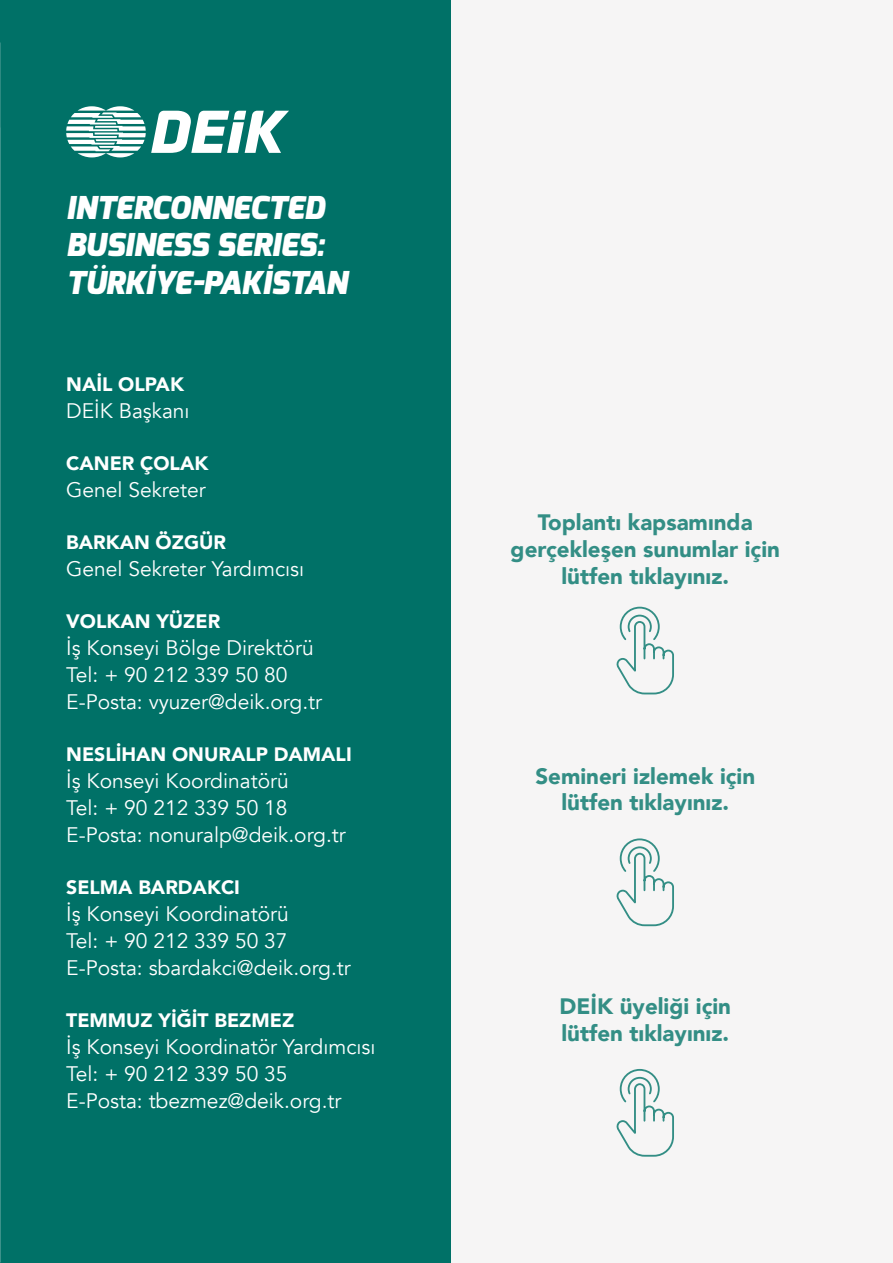
<style>
.page{position:relative;width:893px;height:1263px;background:#f6f5f5}
.page>*{position:absolute;margin:0;border:0;box-sizing:border-box;transform-origin:0 0}
.t1{font:italic 900 31.5px/37.8px "Exo";color:#fff}
.t2{font:900 22.35px/26.7px "Avenir";color:#338e85;text-align:center}
.t3{font:21px/27px "Avenir";color:#fff}
.t4{font:900 19.35px "Avenir";color:#fff}
</style>
<div class="page">
<div style="left:0;top:0;width:451px;height:1263px;background:#007167"></div>
<svg style="left:66px;top:106px;width:223px;height:51px"></svg>
<svg style="left:617px;top:1069px;width:57px;height:88px"></svg>
<svg style="left:617px;top:838px;width:57px;height:89px"></svg>
<svg style="left:617px;top:606px;width:57px;height:89px"></svg>
<h1 class="t1" style="left:66px;top:189px;width:282px">INTERCONNECTED<br>BUSINESS SERIES:<br>TÜRKİYE-PAKİSTAN</h1>
<p class="t4" style="left:66px;top:368px;width:119px">NAİL OLPAK</p>
<p class="t3" style="left:66px;top:398px;width:125px">DEİK Başkanı</p>
<p class="t4" style="left:66px;top:447px;width:144px">CANER ÇOLAK</p>
<p class="t3" style="left:66px;top:477px;width:141px">Genel Sekreter</p>
<p class="t4" style="left:66px;top:526px;width:161px">BARKAN ÖZGÜR</p>
<p class="t3" style="left:66px;top:556px;width:239px">Genel Sekreter Yardımcısı</p>
<p class="t4" style="left:66px;top:605px;width:156px">VOLKAN YÜZER</p>
<p class="t3" style="left:66px;top:635px;width:257px">İş Konseyi Bölge Direktörü<br>Tel: + 90 212 339 50 80<br>E-Posta: vyuzer@deik.org.tr</p>
<p class="t4" style="left:66px;top:738px;width:287px">NESLİHAN ONURALP DAMALI</p>
<p class="t3" style="left:66px;top:768px;width:281px">İş Konseyi Koordinatörü<br>Tel: + 90 212 339 50 18<br>E-Posta: nonuralp@deik.org.tr</p>
<p class="t4" style="left:66px;top:871px;width:175px">SELMA BARDAKCI</p>
<p class="t3" style="left:66px;top:901px;width:286px">İş Konseyi Koordinatörü<br>Tel: + 90 212 339 50 37<br>E-Posta: sbardakci@deik.org.tr</p>
<p class="t4" style="left:66px;top:1004px;width:230px">TEMMUZ YİĞİT BEZMEZ</p>
<p class="t3" style="left:66px;top:1034px;width:311px">İş Konseyi Koordinatör Yardımcısı<br>Tel: + 90 212 339 50 35<br>E-Posta: tbezmez@deik.org.tr</p>
<p class="t2" style="left:511px;top:509px;width:271px">Toplantı kapsamında gerçekleşen sunumlar için lütfen tıklayınız.</p>
<p class="t2" style="left:535px;top:762px;width:221px">Semineri izlemek için lütfen tıklayınız.</p>
<p class="t2" style="left:560px;top:992px;width:173px;text-align:left">DEİK üyeliği için lütfen tıklayınız.</p>
</div>
